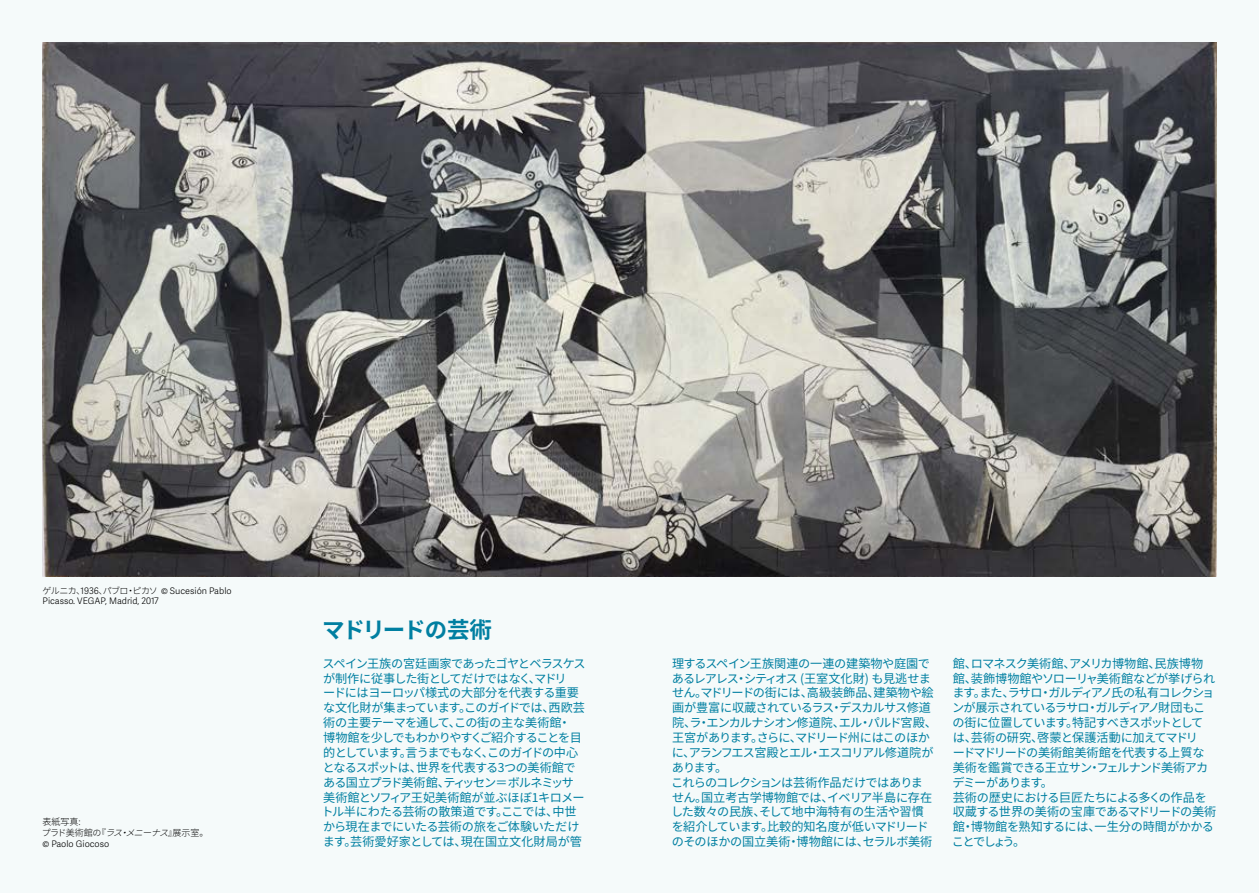
<style>
.page{position:relative;width:1259px;height:893px;background:#f5fafa}
.page>*{position:absolute;margin:0;border:0;box-sizing:border-box;transform-origin:0 0}
.t1{font:700 22.5px "Source Han Sans JP";letter-spacing:-.095em;color:#007fa1}
.t2{font:12.15px/14.9px "Source Han Sans JP";letter-spacing:-.05em;color:#007fa1}
.t3{font:300 9px/10.8px "Adelle Sans";color:#000}
.t4{font:300 9px/10.8px "Source Han Sans JP";color:#000}
.s1{font-family:"Source Han Sans JP"}
.s2{font-style:italic}
</style>
<div class="page">
<img style="left:43px;top:43px;width:1173px;height:533px">
<p class="t3" style="left:43px;top:585px;width:191px"><span class="s1">ゲルニカ、</span>1936<span class="s1">、パブロ・ピカソ</span> © Sucesión Pablo<br>Picasso. VEGAP, Madrid, 2017</p>
<p class="t4" style="left:42px;top:816px;width:168px">表紙写真:<br>プラド美術館の『<span class="s2">ラス・メニーナス</span>』展示室。</p>
<p class="t3" style="left:43px;top:838px;width:68px">© Paolo Giocoso</p>
<h1 class="t1" style="left:322px;top:617px;width:171px">マドリードの芸術</h1>
<p class="t2" style="left:321px;top:656px;width:266px">スペイン王族の宮廷画家であったゴヤとベラスケスが制作に従事した街としてだけではなく、マドリ<br>ードにはヨーロッパ様式の大部分を代表する重要な文化財が集まっています。このガイドでは、西欧芸術の主要テーマを通して、この街の主な美術館・<br>博物館を少しでもわかりやすくご紹介することを目的としています。言うまでもなく、このガイドの中心となるスポットは、世界を代表する3つの美術館である国立プラド美術館、ティッセン＝ボルネミッサ美術館とソフィア王妃美術館が並ぶほぼ1キロメートル半にわたる芸術の散策道です。ここでは、中世から現在までにいたる芸術の旅をご体験いただけます。芸術愛好家としては、現在国立文化財局が管</p>
<p class="t2" style="left:671px;top:656px;width:267px">理するスペイン王族関連の一連の建築物や庭園であるレアレス・シティオス (王室文化財) も見逃せません。マドリードの街には、高級装飾品、建築物や絵画が豊富に収蔵されているラス・デスカルサス修道院、ラ・エンカルナシオン修道院、エル・パルド宮殿、王宮があります。さらに、マドリード州にはこのほかに、アランフエス宮殿とエル・エスコリアル修道院があります。<br>これらのコレクションは芸術作品だけではありません。国立考古学博物館では、イベリア半島に存在した数々の民族、そして地中海特有の生活や習慣を紹介しています。比較的知名度が低いマドリードのそのほかの国立美術・博物館には、セラルボ美術</p>
<p class="t2" style="left:952px;top:656px;width:266px">館、ロマネスク美術館、アメリカ博物館、民族博物館、装飾博物館やソローリャ美術館などが挙げられます。また、ラサロ・ガルディアノ氏の私有コレクションが展示されているラサロ・ガルディアノ財団もこの街に位置しています。特記すべきスポットとしては、芸術の研究、啓蒙と保護活動に加えてマドリ<br>ードマドリードの美術館美術館を代表する上質な美術を鑑賞できる王立サン・フェルナンド美術アカデミーがあります。<br>芸術の歴史における巨匠たちによる多くの作品を収蔵する世界の美術の宝庫であるマドリードの美術館・博物館を熟知するには、一生分の時間がかかることでしょう。</p>
</div>
